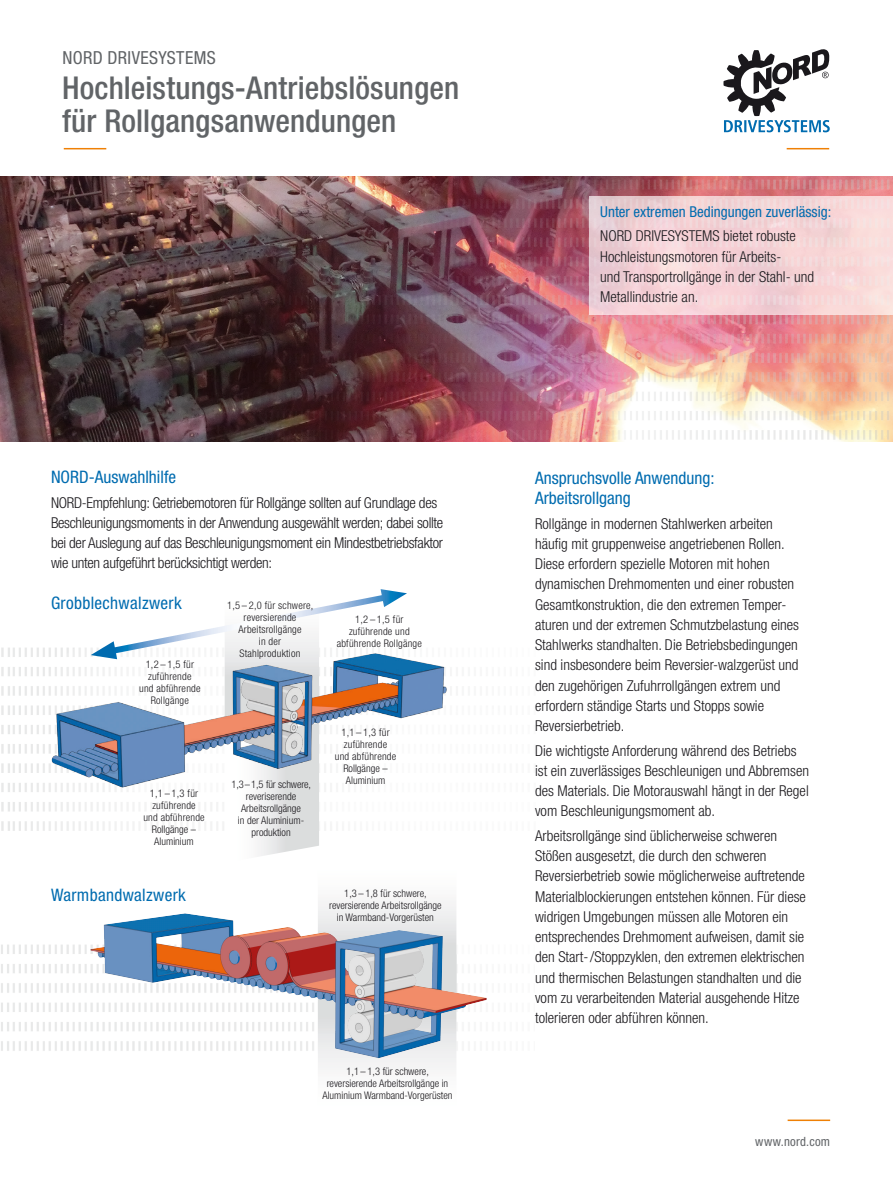
<style>
.page{position:relative;width:893px;height:1188px;background:#fff}
.page>*{position:absolute;margin:0;border:0;box-sizing:border-box;transform-origin:0 0}
.t1{font:500 condensed 31.5px/33px "Helvetica Neue LT Std";letter-spacing:.005em;color:#616467}
.t2{font:condensed 18px "Helvetica Neue LT Std";letter-spacing:.02em;color:#616467}
.t3{font:condensed 17.25px/20.2px "Helvetica Neue LT Std";color:#006cb0}
.t4{font:condensed 17.25px "Helvetica Neue LT Std";letter-spacing:.02em;color:#006cb0}
.List_Paragraph{font:300 condensed 15px/20.2px "Helvetica Neue LT Std";color:#1a181c}
.List_Paragraph-2{font:300 condensed 15px/20.2px "Helvetica Neue LT Std";letter-spacing:-.02em;color:#1a181c}
.List_Paragraph-3{font:condensed 15px "Helvetica Neue LT Std";color:#006cb0}
.t5{font:condensed 12.75px "Helvetica Neue LT Std";letter-spacing:.02em;color:#616467}
.t6{font:300 condensed 10.5px/12px "Helvetica Neue LT Std";color:#1a181c;text-align:center}
.t7{font:300 condensed 10.5px/12px "Helvetica Neue LT Std";letter-spacing:.02em;color:#1a181c;text-align:center}
</style>
<div class="page">
<img style="left:12px;top:945px;width:75px;height:106px">
<img style="left:0;top:176px;width:893px;height:266px">
<img style="left:48px;top:648px;width:410px;height:155px">
<img style="left:90px;top:928px;width:397px;height:123px">
<svg style="left:91px;top:589px;width:365px;height:479px"></svg>
<hr style="left:64px;top:148px;width:42px;height:1px;background:#ef8005">
<hr style="left:787px;top:148px;width:42px;height:1px;background:#ef8005">
<svg style="left:723px;top:49px;width:107px;height:83px"></svg>
<img style="left:134px;top:177px;width:759px;height:265px">
<hr style="left:788px;top:1120px;width:42px;height:1px;background:#ef8005">
<svg style="left:589px;top:196px;width:304px;height:119px;fill:#f4d3d7"></svg>
<p class="t2" style="left:63px;top:47px;width:155px">NORD DRIVESYSTEMS</p>
<h1 class="t1" style="left:62px;top:71px;width:399px">Hochleistungs-Antriebslösungen für Rollgangsanwendungen</h1>
<p class="t3" style="left:51px;top:467px;width:127px">NORD-Auswahlhilfe</p>
<p class="List_Paragraph-2" style="left:51px;top:492px;width:394px">NORD-Empfehlung: Getriebemotoren für Rollgänge sollten auf Grundlage des Beschleunigungsmoments in der Anwendung ausgewählt werden; dabei sollte bei der Auslegung auf das Beschleunigungsmoment ein Mindestbetriebsfaktor wie unten aufgeführt berücksichtigt werden:</p>
<p class="t4" style="left:51px;top:592px;width:132px">Grobblechwalzwerk</p>
<p class="t6" style="left:146px;top:658px;width:50px">1,2 – 1,5 für</p>
<p class="t7" style="left:148px;top:670px;width:45px">zuführende</p>
<p class="t7" style="left:139px;top:682px;width:63px">und abführende</p>
<p class="t7" style="left:151px;top:694px;width:40px">Rollgänge</p>
<p class="t6" style="left:150px;top:787px;width:50px">1,1 – 1,3 für</p>
<p class="t7" style="left:152px;top:799px;width:45px">zuführende</p>
<p class="t7" style="left:143px;top:811px;width:63px">und abführende</p>
<p class="t6" style="left:152px;top:823px;width:46px">Rollgänge –</p>
<p class="t6" style="left:154px;top:835px;width:41px">Aluminium</p>
<p class="t4" style="left:51px;top:885px;width:136px">Warmbandwalzwerk</p>
<p class="t7" style="left:227px;top:600px;width:88px">1,5 – 2,0 für schwere,</p>
<p class="t7" style="left:244px;top:612px;width:54px">reversierende</p>
<p class="t7" style="left:238px;top:624px;width:65px">Arbeitsrollgänge</p>
<p class="t6" style="left:259px;top:636px;width:24px">in der</p>
<p class="t7" style="left:240px;top:648px;width:62px">Stahlproduktion</p>
<p class="t6" style="left:355px;top:613px;width:50px">1,2 – 1,5 für</p>
<p class="t7" style="left:337px;top:625px;width:87px">zuführende und abführende Rollgänge</p>
<p class="t6" style="left:231px;top:778px;width:81px">1,3–1,5 für schwere,</p>
<p class="t6" style="left:246px;top:790px;width:52px">reveriserende</p>
<p class="t6" style="left:241px;top:802px;width:62px">Arbeitsrollgänge</p>
<p class="t6" style="left:238px;top:814px;width:68px">in der Aluminium-</p>
<p class="t6" style="left:251px;top:826px;width:41px">produktion</p>
<p class="t6" style="left:341px;top:726px;width:50px">1,1 – 1,3 für</p>
<p class="t7" style="left:344px;top:738px;width:45px">zuführende</p>
<p class="t7" style="left:335px;top:750px;width:63px">und abführende</p>
<p class="t6" style="left:343px;top:762px;width:46px">Rollgänge –</p>
<p class="t6" style="left:346px;top:774px;width:41px">Aluminium</p>
<p class="t6" style="left:344px;top:888px;width:84px">1,3 – 1,8 für schwere,</p>
<p class="t6" style="left:329px;top:900px;width:114px">reversierende Arbeitsrollgänge in Warmband-Vorgerüsten</p>
<p class="t6" style="left:322px;top:1066px;width:132px">1,1 – 1,3 für schwere, reversierende Arbeitsrollgänge in<br>Aluminium Warmband-Vorgerüsten</p>
<p class="List_Paragraph-3" style="left:600px;top:203px;width:232px">Unter extremen Bedingungen zuverlässig:</p>
<p class="List_Paragraph" style="left:600px;top:226px;width:215px">NORD DRIVESYSTEMS bietet robuste Hochleistungsmotoren für Arbeits-<br>und Transportrollgänge in der Stahl- und Metallindustrie an.</p>
<p class="t3" style="left:535px;top:467px;width:181px">Anspruchsvolle Anwendung:<br>Arbeitsrollgang</p>
<p class="List_Paragraph" style="left:535px;top:513px;width:251px">Rollgänge in modernen Stahlwerken arbeiten häufig mit gruppenweise angetriebenen Rollen.</p>
<p class="List_Paragraph" style="left:535px;top:554px;width:266px">Diese erfordern spezielle Motoren mit hohen dynamischen Drehmomenten und einer robusten Gesamtkonstruktion, die den extremen Temper&shy;aturen und der extremen Schmutzbelastung eines Stahlwerks standhalten. Die Betriebsbedingungen sind insbesondere beim Reversier-walzgerüst und den zugehörigen Zufuhrrollgängen extrem und erfordern ständige Starts und Stopps sowie Reversierbetrieb.</p>
<p class="List_Paragraph" style="left:535px;top:740px;width:275px">Die wichtigste Anforderung während des Betriebs ist ein zuverlässiges Beschleunigen und Abbremsen des Materials. Die Motorauswahl hängt in der Regel vom Beschleunigungsmoment ab.</p>
<p class="List_Paragraph" style="left:535px;top:825px;width:272px">Arbeitsrollgänge sind üblicherweise schweren Stößen ausgesetzt, die durch den schweren Reversierbetrieb sowie möglicherweise auftretende Materialblockierungen entstehen können. Für diese widrigen Umgebungen müssen alle Motoren ein entsprechendes Drehmoment aufweisen, damit sie den Start-/Stoppzyklen, den extremen elektrischen und thermischen Belastungen standhalten und die vom zu verarbeitenden Material ausgehende Hitze tolerieren oder abführen können.</p>
<p class="t5" style="left:755px;top:1134px;width:76px">www.nord.com</p>
</div>
